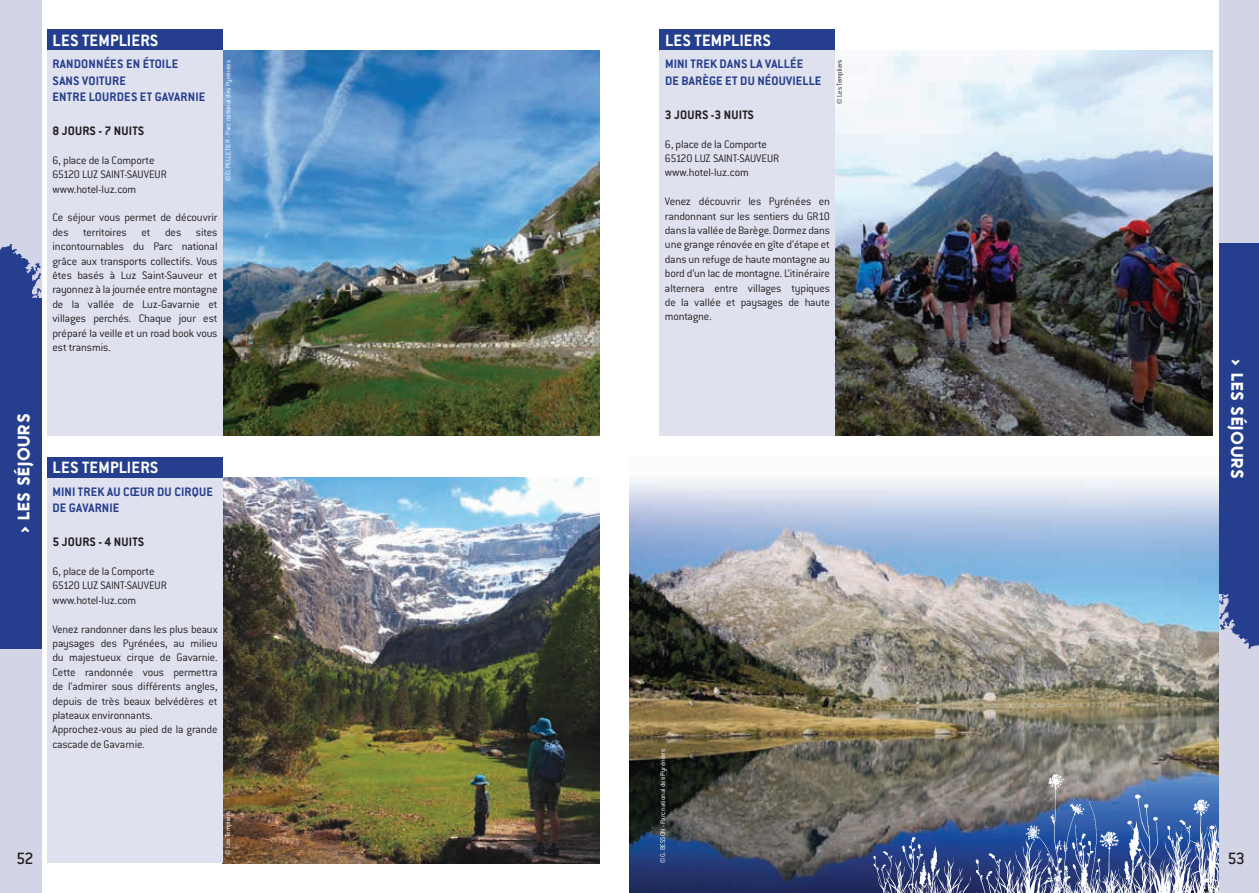
<style>
.page{position:relative;width:1259px;height:893px;background:#fff}
.page>*{position:absolute;margin:0;border:0;box-sizing:border-box;transform-origin:0 0}
.t1{font:700 18px "Conduit ITC";letter-spacing:.015em;color:#fff}
.t2{font:500 18px "Conduit ITC";color:#231f20}
.t3{font:900 16.5px "Zeronero";letter-spacing:.03em;color:#fff}
.t4{font:700 13.5px/16.2px "Conduit ITC";letter-spacing:.015em;color:#253f8e}
.t5{font:700 13.5px "Conduit ITC";letter-spacing:.015em;color:#231f20}
.t6{font:300 12px/14.4px "Conduit ITC";letter-spacing:-.015em;color:#231f20;text-align:justify}
.t7{font:300 7.5px "Conduit ITC";letter-spacing:-.015em;color:#fff}
.t8{font:300 7.5px "Conduit ITC";letter-spacing:-.02em;color:#231f20}
</style>
<div class="page">
<img style="left:629px;top:479px;width:590px;height:414px">
<img style="left:861px;top:774px;width:358px;height:119px">
<img style="left:835px;top:50px;width:377px;height:386px">
<img style="left:223px;top:478px;width:377px;height:385px">
<div style="left:0;top:0;width:41px;height:893px;background:#d4d4e7"></div>
<div style="left:0;top:298px;width:41px;height:351px;background:#253f8e"></div>
<svg style="left:0;top:244px;width:41px;height:54px"></svg>
<div style="left:1219px;top:0;width:40px;height:893px;background:#d4d4e7"></div>
<div style="left:1219px;top:244px;width:40px;height:350px;background:#253f8e"></div>
<svg style="left:1219px;top:594px;width:40px;height:55px"></svg>
<div style="left:659px;top:30px;width:176px;height:406px;background:#e0e1ee"></div>
<div style="left:659px;top:30px;width:176px;height:20px;background:#253f8e"></div>
<div style="left:47px;top:457px;width:176px;height:406px;background:#e0e1ee"></div>
<div style="left:47px;top:457px;width:176px;height:21px;background:#253f8e"></div>
<img style="left:223px;top:50px;width:377px;height:386px">
<div style="left:47px;top:30px;width:176px;height:406px;background:#e0e1ee"></div>
<div style="left:47px;top:30px;width:176px;height:20px;background:#253f8e"></div>
<p class="t1" style="left:53px;top:29px;width:107px">LES TEMPLIERS</p>
<p class="t4" style="left:53px;top:56px;width:127px">RANDONNÉES EN ÉTOILE</p>
<p class="t4" style="left:53px;top:72px;width:75px">SANS VOITURE</p>
<p class="t4" style="left:53px;top:88px;width:154px">ENTRE LOURDES ET GAVARNIE</p>
<p class="t5" style="left:52px;top:123px;width:93px">8 JOURS - 7 NUITS</p>
<p class="t6" style="left:52px;top:153px;width:104px">6, place de la Comporte</p>
<p class="t6" style="left:52px;top:167px;width:116px">65120 LUZ SAINT-SAUVEUR</p>
<p class="t6" style="left:52px;top:182px;width:85px">www.hotel-luz.com</p>
<p class="t6" style="left:52px;top:210px;width:167px">Ce séjour vous permet de découvrir des territoires et des sites incontournables du Parc national grâce aux transports collectifs. Vous êtes basés à Luz Saint-Sauveur et rayonnez à la journée entre montagne de la vallée de Luz-Gavarnie et villages perchés. Chaque jour est préparé la veille et un road book vous est transmis.</p>
<p class="t7" style="left:224px;top:181px;width:123px;rotate:-90deg">© D. PELLETIER - Parc national des Pyrénées</p>
<p class="t3" style="left:14px;top:533px;width:121px;rotate:-90deg">&gt; LES SÉJOURS</p>
<p class="t1" style="left:53px;top:457px;width:107px">LES TEMPLIERS</p>
<p class="t4" style="left:53px;top:483px;width:162px">MINI TREK AU CŒUR DU CIRQUE<br>DE GAVARNIE</p>
<p class="t5" style="left:52px;top:534px;width:93px">5 JOURS - 4 NUITS</p>
<p class="t6" style="left:52px;top:564px;width:104px">6, place de la Comporte</p>
<p class="t6" style="left:52px;top:578px;width:116px">65120 LUZ SAINT-SAUVEUR</p>
<p class="t6" style="left:52px;top:593px;width:85px">www.hotel-luz.com</p>
<p class="t6" style="left:52px;top:622px;width:167px">Venez randonner dans les plus beaux paysages des Pyrénées, au milieu du majestueux cirque de Gavarnie.<br>Cette randonnée vous permettra de l’admirer sous différents angles, depuis de très beaux belvédères et plateaux environnants.</p>
<p class="t6" style="left:52px;top:722px;width:167px">Approchez-vous au pied de la grande cascade de Gavarnie.</p>
<p class="t2" style="left:16px;top:848px;width:19px">52</p>
<p class="t7" style="left:224px;top:855px;width:45px;rotate:-90deg">© Les Templiers</p>
<p class="t1" style="left:665px;top:29px;width:107px">LES TEMPLIERS</p>
<p class="t4" style="left:665px;top:56px;width:140px">MINI TREK DANS LA VALLÉE</p>
<p class="t4" style="left:665px;top:72px;width:158px">DE BARÈGE ET DU NÉOUVIELLE</p>
<p class="t5" style="left:665px;top:106px;width:91px">3 JOURS -3 NUITS</p>
<p class="t6" style="left:665px;top:137px;width:104px">6, place de la Comporte</p>
<p class="t6" style="left:665px;top:151px;width:116px">65120 LUZ SAINT-SAUVEUR</p>
<p class="t6" style="left:665px;top:165px;width:85px">www.hotel-luz.com</p>
<p class="t6" style="left:665px;top:194px;width:167px">Venez découvrir les Pyrénées en randonnant sur les sentiers du GR10 dans la vallée de Barège. Dormez dans une grange rénovée en gîte d’étape et dans un refuge de haute montagne au bord d’un lac de montagne. L’itinéraire alternera entre villages typiques de la vallée et paysages de haute montagne.</p>
<p class="t8" style="left:835px;top:104px;width:45px;rotate:-90deg">© Les Templiers</p>
<p class="t7" style="left:658px;top:863px;width:116px;rotate:-90deg">© G. BESSON - Parc national des Pyrénées</p>
<p class="t3" style="left:1247px;top:359px;width:121px;rotate:90deg">&gt; LES SÉJOURS</p>
<p class="t2" style="left:1227px;top:848px;width:19px">53</p>
</div>
